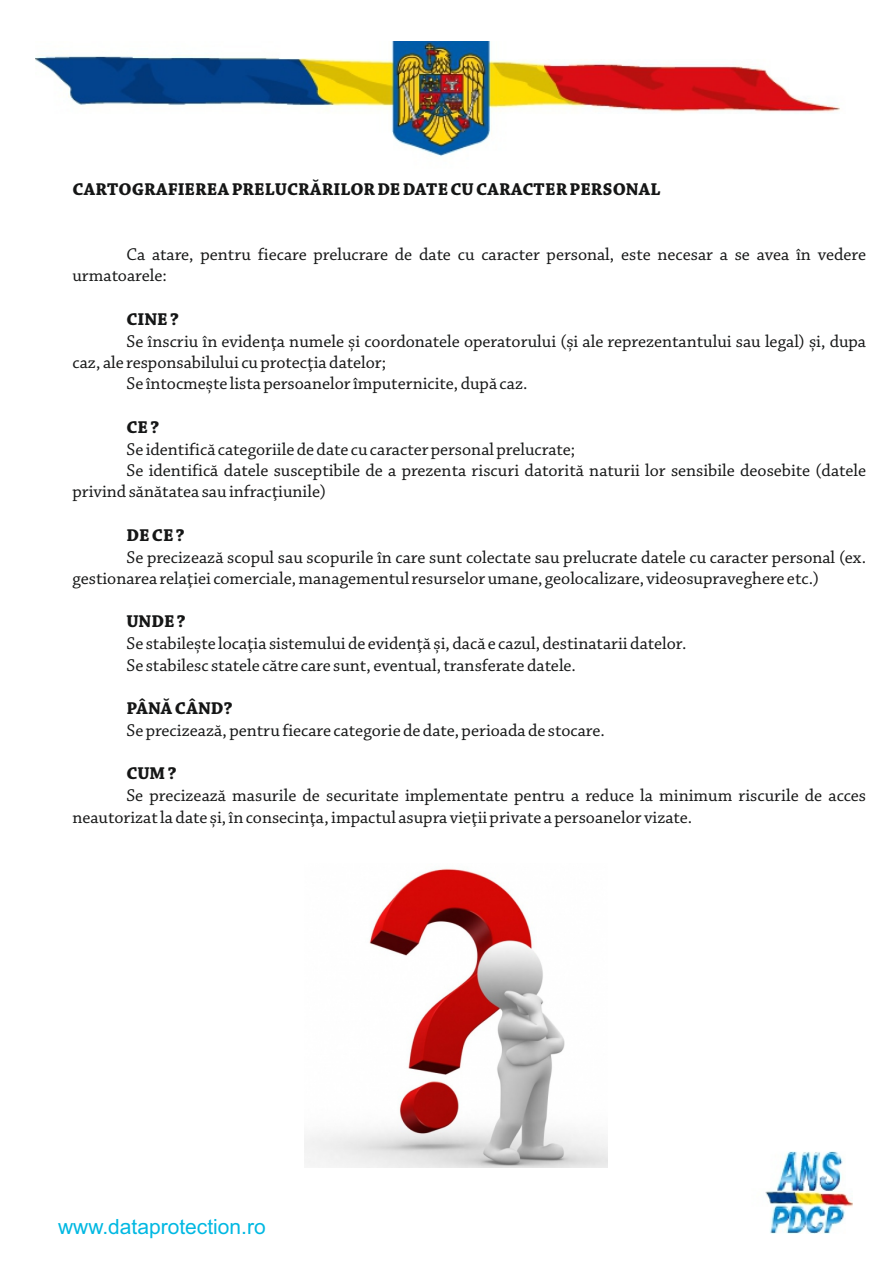
<style>
.page{position:relative;width:893px;height:1263px;background:#fff}
.page>*{position:absolute;margin:0;border:0;box-sizing:border-box;transform-origin:0 0}
.t1{font:21px "Arial";color:#00b8e2}
.t2{font:18px/21.3px "Chaparral Pro";color:#151616}
.t3{font:700 18px "Chaparral Pro";letter-spacing:.005em;color:#151616}
</style>
<div class="page">
<img style="left:35px;top:42px;width:818px;height:1191px">
<img style="left:305px;top:864px;width:303px;height:303px">
<p class="t3" style="left:72px;top:182px;width:589px">CARTOGRAFIEREA PRELUCRĂRILOR DE DATE CU CARACTER PERSONAL</p>
<p class="t2" style="left:72px;top:245px;width:795px;text-indent:54px">Ca atare, pentru fiecare prelucrare de date cu caracter personal, este necesar a se avea în vedere urmatoarele:</p>
<p class="t3" style="left:126px;top:311px;width:54px">CINE ?</p>
<p class="t2" style="left:126px;top:331px;width:741px">Se înscriu în evidenţa numele și coordonatele operatorului (și ale reprezentantului sau legal) și, dupa</p>
<p class="t2" style="left:72px;top:353px;width:315px">caz, ale responsabilului cu protecţia datelor;</p>
<p class="t2" style="left:126px;top:374px;width:403px">Se întocmește lista persoanelor împuternicite, după caz.</p>
<p class="t3" style="left:126px;top:419px;width:34px">CE ?</p>
<p class="t2" style="left:126px;top:440px;width:450px">Se identifică categoriile de date cu caracter personal prelucrate;</p>
<p class="t2" style="left:126px;top:461px;width:741px">Se identifică datele susceptibile de a prezenta riscuri datorită naturii lor sensibile deosebite (datele</p>
<p class="t2" style="left:72px;top:482px;width:255px">privind sănătatea sau infracţiunile)</p>
<p class="t3" style="left:126px;top:527px;width:60px">DE CE ?</p>
<p class="t2" style="left:72px;top:548px;width:795px;text-indent:54px">Se precizează scopul sau scopurile în care sunt colectate sau prelucrate datele cu caracter personal (ex. gestionarea relaţiei comerciale, managementul resurselor umane, geolocalizare, videosupraveghere etc.)</p>
<p class="t3" style="left:126px;top:614px;width:61px">UNDE ?</p>
<p class="t2" style="left:126px;top:634px;width:561px">Se stabilește locaţia sistemului de evidenţă și, dacă e cazul, destinatarii datelor.<br>Se stabilesc statele către care sunt, eventual, transferate datele.</p>
<p class="t3" style="left:126px;top:701px;width:108px">PÂNĂ CÂND?</p>
<p class="t2" style="left:126px;top:721px;width:480px">Se precizează, pentru fiecare categorie de date, perioada de stocare.</p>
<p class="t3" style="left:126px;top:766px;width:52px">CUM ?</p>
<p class="t2" style="left:72px;top:786px;width:795px;text-indent:54px">Se precizează masurile de securitate implementate pentru a reduce la minimum riscurile de acces neautorizat la date și, în consecinţa, impactul asupra vieţii private a persoanelor vizate.</p>
<p class="t1" style="left:58px;top:1218px;width:209px">www.dataprotection.ro</p>
</div>
